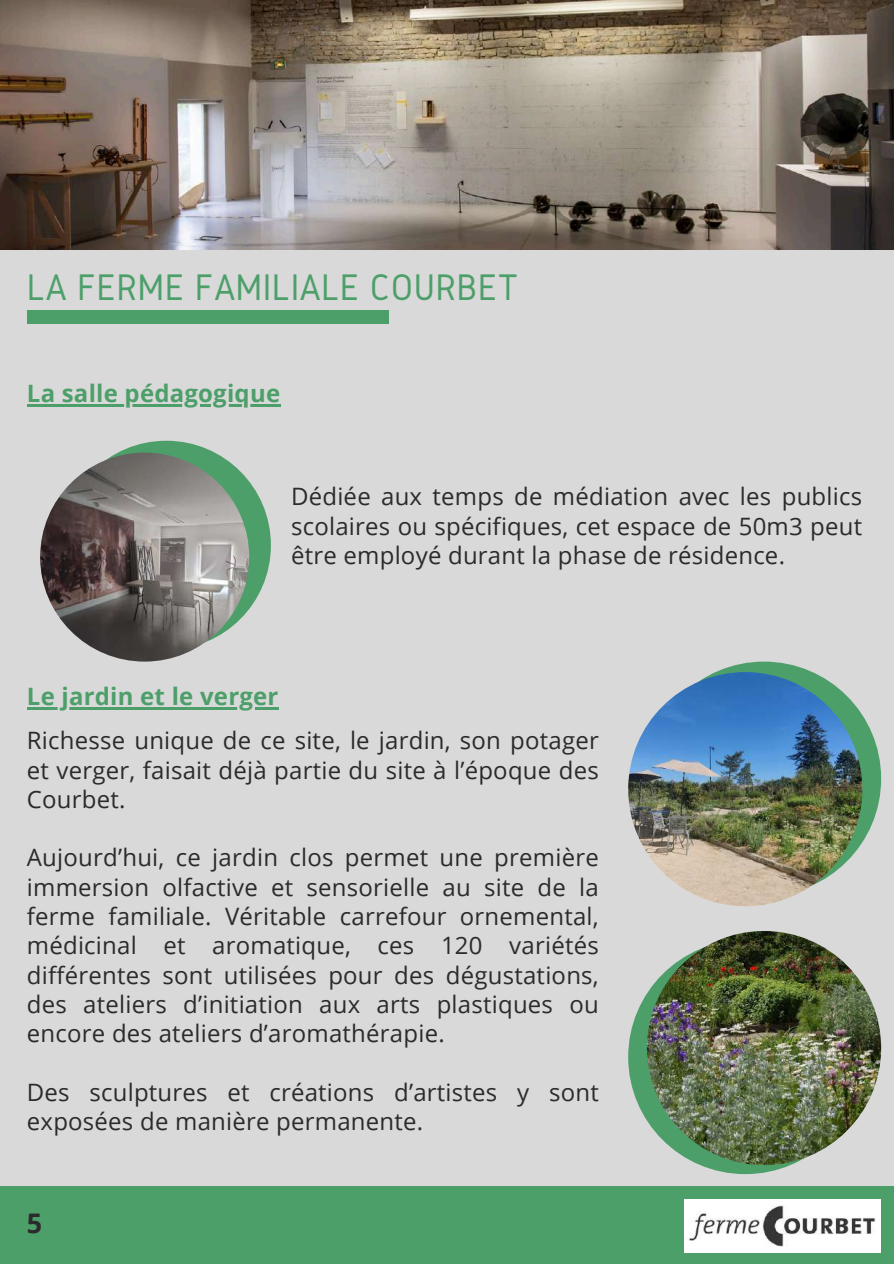
<style>
.page{position:relative;width:894px;height:1264px;background:#fff}
.page>*{position:absolute;margin:0;border:0;box-sizing:border-box;transform-origin:0 0}
.t1{font:38.4px "Gidole";letter-spacing:.01em;color:#4d9f6a}
.t2{font:700 27px "Open Sans";color:#2b2b2b}
.t3{font:24px/29.2px "Open Sans";letter-spacing:.01em;color:#2b2b2b;text-align:justify}
.t4{font:700 24px "Open Sans";letter-spacing:.01em;color:#4d9f6a}
</style>
<div class="page">
<div style="left:0;top:0;width:893px;height:1263px;background:#d9d9d9"></div>
<img style="left:0;top:0;width:893px;height:249px">
<div style="left:0;top:1186px;width:893px;height:77px;background:#4d9f6a"></div>
<div style="left:27px;top:311px;width:361px;height:12px;background:#4d9f6a"></div>
<img style="left:684px;top:1199px;width:196px;height:52px">
<hr style="left:27px;top:404px;width:253px;height:3px;background:#4d9f6a">
<hr style="left:27px;top:707px;width:252px;height:2px;background:#4d9f6a">
<div style="left:646px;top:661px;width:234px;height:234px;background:#4d9f6a;border-radius:50%"></div>
<img style="left:628px;top:672px;width:234px;height:234px;border-radius:50%">
<div style="left:62px;top:441px;width:209px;height:208px;background:#4d9f6a;border-radius:50%"></div>
<img style="left:40px;top:452px;width:209px;height:209px;border-radius:50%">
<div style="left:628px;top:939px;width:234px;height:235px;background:#4d9f6a;border-radius:50%"></div>
<img style="left:646px;top:931px;width:234px;height:234px;border-radius:50%">
<h1 class="t1" style="left:27px;top:266px;width:492px">LA FERME FAMILIALE COURBET</h1>
<p class="t4" style="left:27px;top:376px;width:255px">La salle pédagogique</p>
<p class="t3" style="left:291px;top:481px;width:572px">Dédiée aux temps de médiation avec les publics scolaires ou spécifiques, cet espace de 50m3 peut être employé durant la phase de résidence.</p>
<p class="t4" style="left:27px;top:679px;width:253px">Le jardin et le verger</p>
<p class="t3" style="left:27px;top:725px;width:573px">Richesse unique de ce site, le jardin, son potager et verger, faisait déjà partie du site à l’époque des Courbet.</p>
<p class="t3" style="left:27px;top:842px;width:573px">Aujourd’hui, ce jardin clos permet une première immersion olfactive et sensorielle au site de la ferme familiale. Véritable carrefour ornemental, médicinal et aromatique, ces 120 variétés différentes sont utilisées pour des dégustations, des ateliers d’initiation aux arts plastiques ou encore des ateliers d’aromathérapie.</p>
<p class="t3" style="left:27px;top:1076px;width:573px">Des sculptures et créations d’artistes y sont exposées de manière permanente.</p>
<p class="t2" style="left:27px;top:1204px;width:17px">5</p>
</div>
